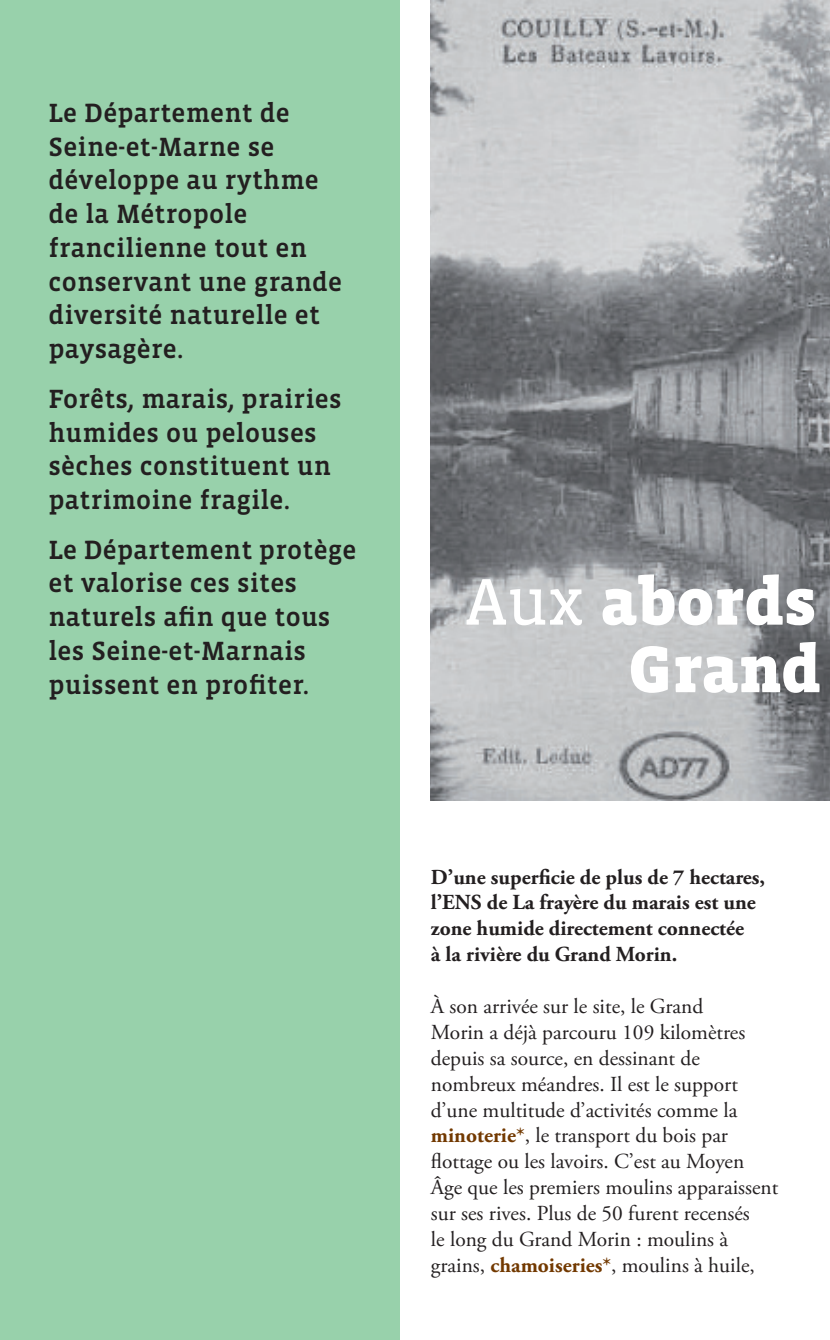
<style>
.page{position:relative;width:830px;height:1340px;background:#fff}
.page>*{position:absolute;margin:0;border:0;box-sizing:border-box;transform-origin:0 0}
.t1{font:900 67.5px "Vista Slab OTCE";color:#fff}
.t2{font:500 27px/33.8px "Vista Slab OTCE";letter-spacing:.01em;color:#231f20}
.t3{font:21.38px/25.9px "Adobe Garamond Pro";color:#231f20}
.t4{font:700 21.38px/25.9px "Adobe Garamond Pro";color:#231f20}
.s1{font-weight:400}
.s2{font-weight:700;color:#723900}
</style>
<div class="page">
<div style="left:0;top:0;width:399px;height:1339px;background:#98d1ab"></div>
<img style="left:431px;top:0;width:398px;height:800px">
<p class="t2" style="left:48px;top:96px;width:295px">Le Département de<br>Seine-et-Marne se développe au rythme de la Métropole francilienne tout en conservant une grande diversité naturelle et paysagère.</p>
<p class="t2" style="left:48px;top:381px;width:294px">Forêts, marais, prairies humides ou pelouses sèches constituent un patrimoine fragile.</p>
<p class="t2" style="left:48px;top:532px;width:309px">Le Département protège et valorise ces sites naturels afin que tous les Seine-et-Marnais puissent en profiter.</p>
<p class="t1" style="left:466px;top:563px;width:351px"><span class="s1">Aux</span> abords</p>
<p class="t1" style="left:628px;top:631px;width:194px">Grand</p>
<p class="t4" style="left:431px;top:864px;width:335px">D’une superficie de plus de 7 hectares, l’ENS de La frayère du marais est une zone humide directement connectée</p>
<p class="t4" style="left:431px;top:941px;width:248px">à la rivière du Grand Morin.</p>
<p class="t3" style="left:431px;top:994px;width:348px">À son arrivée sur le site, le Grand<br>Morin a déjà parcouru 109 kilomètres depuis sa source, en dessinant de nombreux méandres. Il est le support d’une multitude d’activités comme la <span class="s2">minoterie*</span>, le transport du bois par flottage ou les lavoirs. C’est au Moyen Âge que les premiers moulins apparaissent sur ses rives. Plus de 50 furent recensés<br>le long du Grand Morin : moulins à grains, <span class="s2">chamoiseries*</span>, moulins à huile,</p>
</div>
